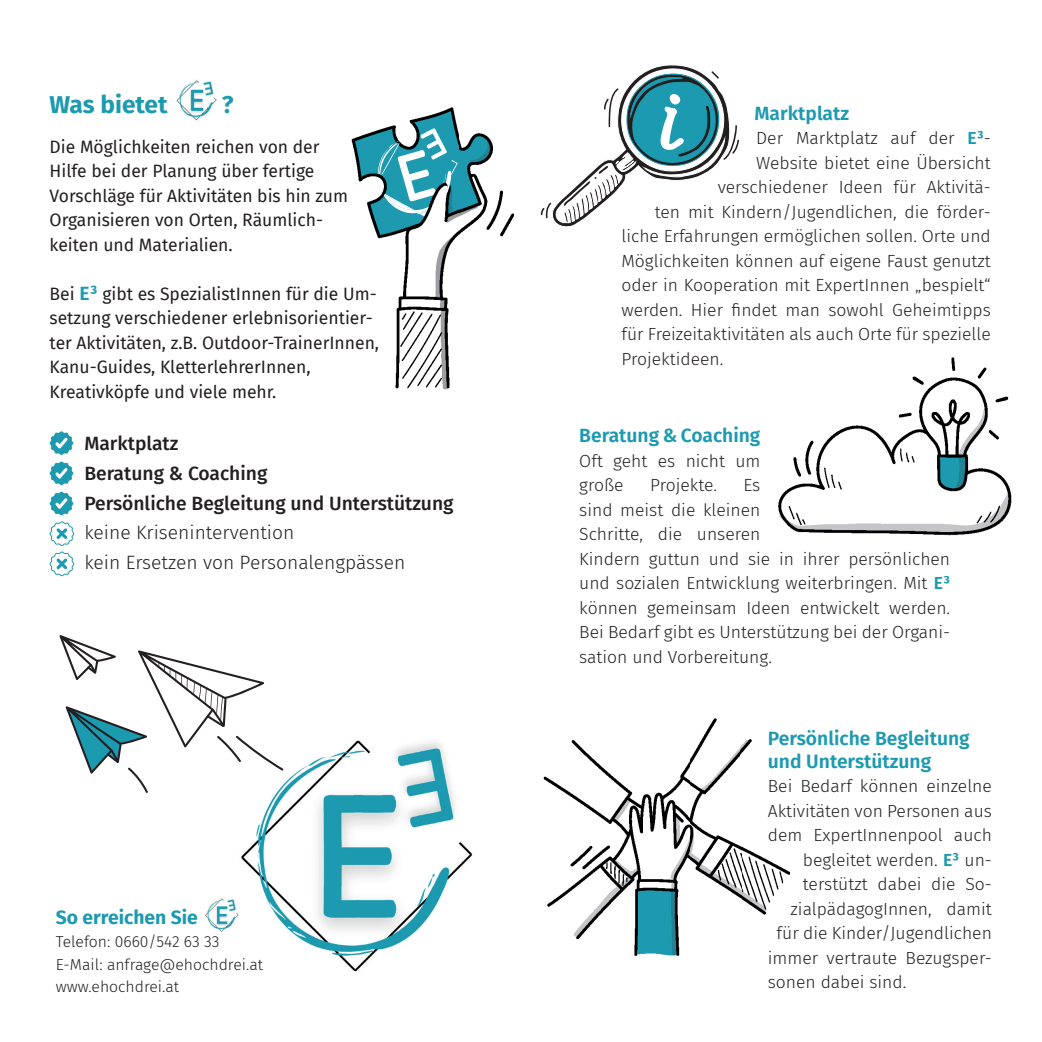
<style>
.page{position:relative;width:1042px;height:1042px;background:#fff}
.page>*{position:absolute;margin:0;border:0;box-sizing:border-box;transform-origin:0 0}
.t1{font:700 24.5px "Fira Sans";color:#1c9ab0}
.t2{font:500 19.25px/29.8px "Fira Sans";color:#231f20}
.t3{font:600 19.25px/22.8px "Fira Sans";color:#1c9ab0}
.t4{font:300 19.25px/29.8px "Fira Sans";color:#231f20}
.t5{font:700 19.25px "Fira Sans";color:#1c9ab0}
.t6{font:300 17.5px/24.5px "Fira Sans";color:#231f20}
.t7{font:17.5px/24.5px "Fira Sans";color:#231f20}
.t8{font:300 15.75px/22.8px "Fira Sans";color:#231f20}
.s1{font-weight:600;font-size:19.25px;color:#1c9ab0}
.s2{font-weight:600;color:#1c9ab0}
</style>
<div class="page">
<img style="left:351px;top:108px;width:108px;height:282px">
<img style="left:459px;top:133px;width:54px;height:104px">
<svg style="left:374px;top:128px;width:84px;height:90px"></svg>
<img style="left:543px;top:740px;width:148px;height:216px">
<img style="left:741px;top:846px;width:48px;height:69px">
<img style="left:691px;top:718px;width:50px;height:181px">
<img style="left:740px;top:718px;width:12px;height:49px">
<img style="left:241px;top:740px;width:232px;height:232px">
<img style="left:176px;top:80px;width:41px;height:41px">
<img style="left:778px;top:402px;width:234px;height:133px">
<img style="left:912px;top:357px;width:97px;height:45px">
<img style="left:205px;top:895px;width:37px;height:39px">
<svg style="left:541px;top:65px;width:198px;height:162px"></svg>
<svg style="left:49px;top:431px;width:24px;height:24px"></svg>
<svg style="left:49px;top:461px;width:24px;height:24px"></svg>
<svg style="left:49px;top:491px;width:26px;height:86px"></svg>
<svg style="left:59px;top:635px;width:224px;height:158px"></svg>
<h1 class="t1" style="left:50px;top:84px;width:119px">Was bietet</h1>
<h1 class="t1" style="left:222px;top:84px;width:13px">?</h1>
<p class="t7" style="left:50px;top:134px;width:300px">Die Möglichkeiten reichen von der Hilfe bei der Planung über fertige Vorschläge für Aktivitäten bis hin zum Organisieren von Orten, Räumlich&shy;keiten und Materialien.</p>
<p class="t7" style="left:50px;top:281px;width:331px">Bei <span class="s1">E³</span> gibt es SpezialistInnen für die Um&shy;setzung verschiedener erlebnisorientier&shy;ter Aktivitäten, z.B. Outdoor-TrainerInnen, Kanu-Guides, KletterlehrerInnen, Kreativköpfe und viele mehr.</p>
<p class="t2" style="left:84px;top:427px;width:371px">Marktplatz<br>Beratung &amp; Coaching<br>Persönliche Begleitung und Unterstützung</p>
<p class="t4" style="left:84px;top:518px;width:322px">keine Krisenintervention<br>kein Ersetzen von Personalengpässen</p>
<p class="t5" style="left:56px;top:901px;width:144px">So erreichen Sie</p>
<p class="t8" style="left:56px;top:930px;width:209px">Telefon: 0660/542 63 33<br>E-Mail: anfrage@ehochdrei.at www.ehochdrei.at</p>
<p class="t3" style="left:754px;top:100px;width:96px">Marktplatz</p>
<p class="t6" style="left:756px;top:126px;width:236px">Der Marktplatz auf der <span class="s2">E³</span>-</p>
<p class="t6" style="left:756px;top:150px;width:236px">Website bietet eine Übersicht</p>
<p class="t6" style="left:718px;top:175px;width:274px">verschiedener Ideen für Aktivitä-</p>
<p class="t6" style="left:655px;top:199px;width:337px">ten mit Kindern/Jugendlichen, die förder-</p>
<p class="t6" style="left:621px;top:224px;width:371px">liche Erfahrungen ermöglichen sollen. Orte und</p>
<p class="t6" style="left:621px;top:248px;width:371px">Möglichkeiten können auf eigene Faust genutzt</p>
<p class="t6" style="left:621px;top:273px;width:371px">oder in Kooperation mit ExpertInnen „bespielt“</p>
<p class="t6" style="left:621px;top:297px;width:371px">werden. Hier findet man sowohl Geheimtipps</p>
<p class="t6" style="left:621px;top:322px;width:371px">für Freizeitaktivitäten als auch Orte für spezielle</p>
<p class="t6" style="left:621px;top:346px;width:103px">Projektideen.</p>
<p class="t3" style="left:579px;top:423px;width:183px">Beratung &amp; Coaching</p>
<p class="t6" style="left:579px;top:448px;width:183px">Oft geht es nicht um große</p>
<p class="t6" style="left:650px;top:473px;width:68px">Projekte.</p>
<p class="t6" style="left:579px;top:473px;width:372px;text-indent:164px">Es<br>sind meist die kleinen<br>Schritte, die unseren<br>Kindern guttun und sie in ihrer persönlichen und sozialen Entwicklung weiterbringen. Mit <span class="s2">E³ </span>können gemeinsam Ideen entwickelt werden.<br>Bei Bedarf gibt es Unterstützung bei der Organi&shy;sation und Vorbereitung.</p>
<p class="t3" style="left:768px;top:726px;width:203px">Persönliche Begleitung und Unterstützung</p>
<p class="t6" style="left:768px;top:774px;width:226px">Bei Bedarf können einzelne</p>
<p class="t6" style="left:768px;top:798px;width:226px">Aktivitäten von Personen aus</p>
<p class="t6" style="left:768px;top:823px;width:225px">dem ExpertInnenpool auch</p>
<p class="t6" style="left:803px;top:847px;width:191px">begleitet werden. <span class="s2">E³</span> un-</p>
<p class="t6" style="left:803px;top:872px;width:191px">terstützt dabei die So-</p>
<p class="t6" style="left:790px;top:896px;width:203px">zialpädagogInnen, damit</p>
<p class="t6" style="left:776px;top:921px;width:217px">für die Kinder/Jugendlichen</p>
<p class="t6" style="left:768px;top:945px;width:225px">immer vertraute Bezugsper-</p>
<p class="t6" style="left:768px;top:970px;width:140px">sonen dabei sind.</p>
</div>
